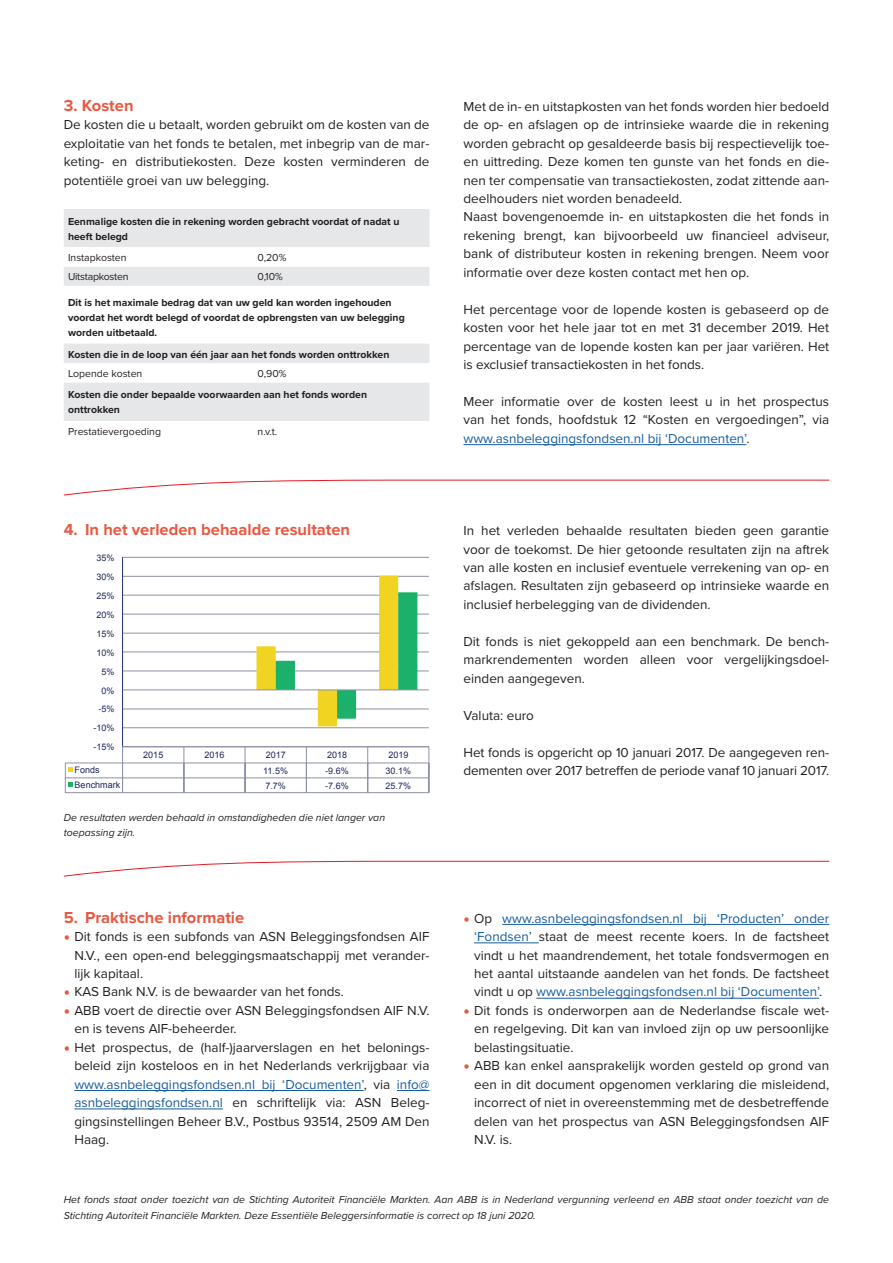
<style>
.page{position:relative;width:893px;height:1263px;background:#fff}
.page>*{position:absolute;margin:0;border:0;box-sizing:border-box;transform-origin:0 0}
.t1{font:700 16.5px "Proxima Nova";color:#e85842}
.t2{font:13.5px/18.5px "Proxima Nova";color:#231f20;text-align:justify}
.t3{font:700 10.5px/15px "Proxima Nova";color:#231f20}
.t4{font:italic 10.5px/15px "Proxima Nova";color:#231f20}
.t5{font:10.5px "Proxima Nova";color:#231f20}
.t6{font:10.5px "Proxima Nova";letter-spacing:-.02em;color:#231f20}
.t7{font:9px "Arial";color:#1e2659}
.t8{font:italic 8.85px "Arial";letter-spacing:.01em;color:#000001}
.s1{color:#175d9e}
.s2{font-style:normal}
.s3{font-family:"Balance Offc";font-weight:900;color:#e85842}
</style>
<div class="page">
<div style="left:64px;top:209px;width:365px;height:38px;background:#e6e7e9"></div>
<div style="left:64px;top:267px;width:365px;height:19px;background:#e6e7e9"></div>
<svg style="left:64px;top:344px;width:365px;height:77px"></svg>
<hr style="left:463px;top:444px;width:283px;height:1px;background:#175d9e">
<hr style="left:74px;top:1090px;width:290px;height:1px;background:#175d9e">
<hr style="left:397px;top:1090px;width:32px;height:1px;background:#175d9e">
<hr style="left:74px;top:1109px;width:149px;height:1px;background:#175d9e">
<hr style="left:502px;top:924px;width:327px;height:1px;background:#175d9e">
<hr style="left:474px;top:942px;width:65px;height:1px;background:#175d9e">
<hr style="left:536px;top:998px;width:283px;height:1px;background:#175d9e">
<svg style="left:63px;top:479px;width:767px;height:17px"></svg>
<svg style="left:63px;top:860px;width:767px;height:17px"></svg>
<hr style="left:123px;top:727px;width:306px;height:1px;background:#8d91a5">
<hr style="left:123px;top:708px;width:306px;height:1px;background:#8d91a5">
<hr style="left:123px;top:670px;width:306px;height:1px;background:#8d91a5">
<hr style="left:123px;top:651px;width:306px;height:1px;background:#8d91a5">
<hr style="left:123px;top:633px;width:306px;height:1px;background:#8d91a5">
<hr style="left:123px;top:614px;width:306px;height:1px;background:#8d91a5">
<hr style="left:123px;top:595px;width:306px;height:1px;background:#8d91a5">
<hr style="left:123px;top:576px;width:306px;height:1px;background:#8d91a5">
<hr style="left:123px;top:557px;width:306px;height:1px;background:#8d91a5">
<svg style="left:256px;top:576px;width:161px;height:150px"></svg>
<hr style="left:122px;top:557px;width:1px;height:190px;background:#23326b">
<hr style="left:123px;top:689px;width:306px;height:1px;background:#8d91a5">
<hr style="left:123px;top:746px;width:306px;height:1px;background:#8d91a5">
<hr style="left:65px;top:762px;width:364px;height:1px;background:#8d91a5">
<hr style="left:65px;top:777px;width:364px;height:1px;background:#8d91a5">
<hr style="left:65px;top:792px;width:364px;height:1px;background:#8d91a5">
<svg style="left:122px;top:747px;width:1px;height:45px"></svg>
<svg style="left:183px;top:747px;width:1px;height:45px"></svg>
<svg style="left:245px;top:747px;width:1px;height:45px"></svg>
<svg style="left:306px;top:747px;width:1px;height:45px"></svg>
<svg style="left:367px;top:747px;width:1px;height:45px"></svg>
<svg style="left:428px;top:747px;width:1px;height:45px"></svg>
<svg style="left:65px;top:763px;width:8px;height:30px"></svg>
<p class="t1" style="left:64px;top:93px;width:71px">3. Kosten</p>
<p class="t2" style="left:64px;top:115px;width:367px">De kosten die u betaalt, worden gebruikt om de kosten van de exploitatie van het fonds te betalen, met inbegrip van de mar&shy;keting- en distributiekosten. Deze kosten verminderen de potentiële groei van uw belegging.</p>
<p class="t3" style="left:68px;top:213px;width:333px">Eenmalige kosten die in rekening worden gebracht voordat of nadat u heeft belegd</p>
<p class="t5" style="left:68px;top:250px;width:60px">Instapkosten</p>
<p class="t5" style="left:258px;top:250px;width:30px">0,20%</p>
<p class="t6" style="left:68px;top:269px;width:62px">Uitstapkosten</p>
<p class="t5" style="left:258px;top:269px;width:27px">0,10%</p>
<p class="t3" style="left:68px;top:295px;width:338px">Dit is het maximale bedrag dat van uw geld kan worden ingehouden voordat het wordt belegd of voordat de opbrengsten van uw belegging worden uitbetaald.</p>
<p class="t3" style="left:68px;top:346px;width:323px">Kosten die in de loop van één jaar aan het fonds worden onttrokken</p>
<p class="t5" style="left:68px;top:366px;width:76px">Lopende kosten</p>
<p class="t5" style="left:258px;top:366px;width:30px">0,90%</p>
<p class="t3" style="left:68px;top:387px;width:301px">Kosten die onder bepaalde voorwaarden aan het fonds worden onttrokken</p>
<p class="t5" style="left:68px;top:423px;width:95px">Prestatievergoeding</p>
<p class="t5" style="left:258px;top:423px;width:21px">n.v.t.</p>
<p class="t2" style="left:463px;top:96px;width:367px;text-align:left">Met de in- en uitstapkosten van het fonds worden hier bedoeld de op- en afslagen op de intrinsieke waarde die in rekening worden gebracht op gesaldeerde basis bij respectievelijk toe&shy;en uittreding. Deze komen ten gunste van het fonds en die&shy;nen ter compensatie van transactiekosten, zodat zittende aan&shy;deelhouders niet worden benadeeld.<br>Naast bovengenoemde in- en uitstapkosten die het fonds in rekening brengt, kan bijvoorbeeld uw financieel adviseur, bank of distributeur kosten in rekening brengen. Neem voor informatie over deze kosten contact met hen op.</p>
<p class="t2" style="left:463px;top:299px;width:367px">Het percentage voor de lopende kosten is gebaseerd op de kosten voor het hele jaar tot en met 31 december 2019. Het percentage van de lopende kosten kan per jaar variëren. Het is exclusief transactiekosten in het fonds.</p>
<p class="t2" style="left:463px;top:392px;width:367px">Meer informatie over de kosten leest u in het prospectus van het fonds, hoofdstuk 12 “Kosten en vergoedingen”, via <span class="s1">www.asnbeleggingsfondsen.nl bij ‘Documenten’</span>.</p>
<p class="t1" style="left:64px;top:517px;width:288px">4. In het verleden behaalde resultaten</p>
<p class="t2" style="left:463px;top:521px;width:367px">In het verleden behaalde resultaten bieden geen garantie voor de toekomst. De hier getoonde resultaten zijn na aftrek van alle kosten en inclusief eventuele verrekening van op- en afslagen. Resultaten zijn gebaseerd op intrinsieke waarde en inclusief herbelegging van de dividenden.</p>
<p class="t2" style="left:463px;top:631px;width:367px">Dit fonds is niet gekoppeld aan een benchmark. De bench&shy;markrendementen worden alleen voor vergelijkingsdoel&shy;einden aangegeven.</p>
<p class="t2" style="left:463px;top:705px;width:72px">Valuta: euro</p>
<p class="t2" style="left:463px;top:742px;width:367px">Het fonds is opgericht op 10 januari 2017. De aangegeven ren&shy;dementen over 2017 betreffen de periode vanaf 10 januari 2017.</p>
<p class="t7" style="left:96px;top:552px;width:20px">35%</p>
<p class="t7" style="left:96px;top:571px;width:20px">30%</p>
<p class="t7" style="left:96px;top:590px;width:20px">25%</p>
<p class="t7" style="left:96px;top:609px;width:20px">20%</p>
<p class="t7" style="left:96px;top:628px;width:20px">15%</p>
<p class="t7" style="left:96px;top:646px;width:20px">10%</p>
<p class="t7" style="left:101px;top:665px;width:15px">5%</p>
<p class="t7" style="left:101px;top:684px;width:15px">0%</p>
<p class="t7" style="left:98px;top:703px;width:18px">-5%</p>
<p class="t7" style="left:93px;top:722px;width:23px">-10%</p>
<p class="t7" style="left:93px;top:741px;width:23px">-15%</p>
<p class="t7" style="left:143px;top:749px;width:22px">2015</p>
<p class="t7" style="left:205px;top:749px;width:22px">2016</p>
<p class="t7" style="left:266px;top:749px;width:22px">2017</p>
<p class="t7" style="left:327px;top:749px;width:22px">2018</p>
<p class="t7" style="left:388px;top:749px;width:22px">2019</p>
<p class="t7" style="left:75px;top:764px;width:27px">Fonds</p>
<p class="t7" style="left:263px;top:765px;width:26px">11.5%</p>
<p class="t7" style="left:325px;top:765px;width:25px">-9.6%</p>
<p class="t7" style="left:385px;top:765px;width:27px">30.1%</p>
<p class="t7" style="left:75px;top:779px;width:47px">Benchmark</p>
<p class="t7" style="left:265px;top:780px;width:22px">7.7%</p>
<p class="t7" style="left:325px;top:780px;width:25px">-7.6%</p>
<p class="t7" style="left:385px;top:780px;width:27px">25.7%</p>
<p class="t8" style="left:50px;top:807px;width:341px">De resultaten werden behaald in omstandigheden die niet langer van toepassing zijn<span class="s2">.</span></p>
<p class="t4" style="left:64px;top:809px;width:323px">De resultaten werden behaald in omstandigheden die niet langer van toepassing zijn.</p>
<p class="t1" style="left:64px;top:905px;width:182px">5. Praktische informatie</p>
<p class="t2" style="left:74px;top:927px;width:357px;text-indent:-11px"><span class="s3">•</span> Dit fonds is een subfonds van ASN Beleggingsfondsen AIF N.V., een open-end beleggingsmaatschappij met verander&shy;lijk kapitaal.</p>
<p class="t2" style="left:64px;top:982px;width:282px"><span class="s3">•</span> KAS Bank N.V. is de bewaarder van het fonds.</p>
<p class="t2" style="left:74px;top:1000px;width:357px;text-indent:-11px"><span class="s3">•</span> ABB voert de directie over ASN Beleggingsfondsen AIF N.V. en is tevens AIF-beheerder.</p>
<p class="t2" style="left:74px;top:1037px;width:357px;text-indent:-11px"><span class="s3">•</span> Het prospectus, de (half-)jaarverslagen en het belonings&shy;beleid zijn kosteloos en in het Nederlands verkrijgbaar via <span class="s1">www.asnbeleggingsfondsen.nl bij ‘Documenten’</span>, via <span class="s1">info@ asnbeleggingsfondsen.nl</span> en schriftelijk via: ASN Beleg&shy;gingsinstellingen Beheer B.V., Postbus 93514, 2509 AM Den Haag.</p>
<p class="t2" style="left:474px;top:908px;width:357px;text-indent:-11px"><span class="s3">•</span> Op <span class="s1">www.asnbeleggingsfondsen.nl bij ‘Producten’ onder ‘Fondsen’</span> staat de meest recente koers. In de factsheet vindt u het maandrendement, het totale fondsvermogen en het aantal uitstaande aandelen van het fonds. De factsheet vindt u op <span class="s1">www.asnbeleggingsfondsen.nl bij ‘Documenten’</span>.</p>
<p class="t2" style="left:474px;top:1000px;width:357px;text-indent:-11px"><span class="s3">•</span> Dit fonds is onderworpen aan de Nederlandse fiscale wet&shy;en regelgeving. Dit kan van invloed zijn op uw persoonlijke belastingsituatie.</p>
<p class="t2" style="left:474px;top:1056px;width:357px;text-indent:-11px"><span class="s3">•</span> ABB kan enkel aansprakelijk worden gesteld op grond van een in dit document opgenomen verklaring die misleidend, incorrect of niet in overeenstemming met de desbetreffende delen van het prospectus van ASN Beleggingsfondsen AIF N.V. is.</p>
<p class="t4" style="left:64px;top:1192px;width:767px">Het fonds staat onder toezicht van de Stichting Autoriteit Financiële Markten. Aan ABB is in Nederland vergunning verleend en ABB staat onder toezicht van de<br>Stichting Autoriteit Financiële Markten. Deze Essentiële Beleggersinformatie is correct op 18 juni 2020.</p>
</div>
